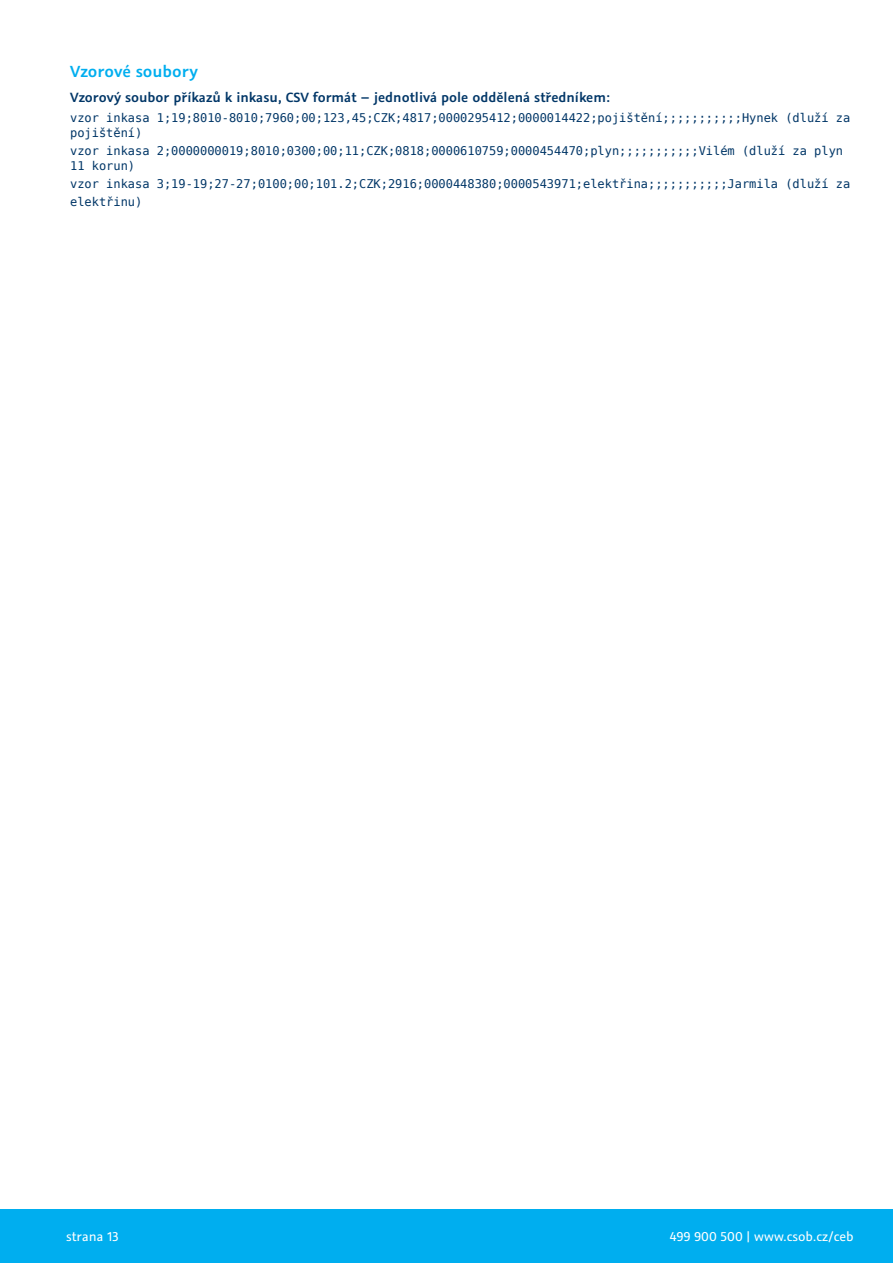
<style>
.page{position:relative;width:893px;height:1263px;background:#fff}
.page>*{position:absolute;margin:0;border:0;box-sizing:border-box;transform-origin:0 0}
.podnadpis_x_x_x{font:600 18px "Graublau Sans";color:#00aeef}
.normal_text{font:600 15px "Graublau Sans";color:#003667}
.t1{font:14.4px "Graublau Sans";color:#fff}
.normal_text-2{font:12px/14.4px "DejaVu Sans Mono";color:#003667}
</style>
<div class="page">
<div style="left:0;top:1209px;width:893px;height:54px;background:#00aeef"></div>
<p class="podnadpis_x_x_x" style="left:70px;top:60px;width:129px">Vzorové soubory</p>
<p class="normal_text" style="left:70px;top:87px;width:541px">Vzorový soubor příkazů k inkasu, CSV formát – jednotlivá pole oddělená středníkem:</p>
<p class="normal_text-2" style="left:70px;top:111px;width:782px">vzor inkasa 1;19;8010-8010;7960;00;123,45;CZK;4817;0000295412;0000014422;pojištění;;;;;;;;;;;Hynek (dluží za pojištění)</p>
<p class="normal_text-2" style="left:70px;top:144px;width:774px">vzor inkasa 2;0000000019;8010;0300;00;11;CZK;0818;0000610759;0000454470;plyn;;;;;;;;;;;Vilém (dluží za plyn<br>11 korun)</p>
<p class="normal_text-2" style="left:70px;top:175px;width:782px;line-height:18px">vzor inkasa 3;19-19;27-27;0100;00;101.2;CZK;2916;0000448380;0000543971;elektřina;;;;;;;;;;;Jarmila (dluží za elektřinu)</p>
<p class="t1" style="left:66px;top:1227px;width:54px">strana 13</p>
<p class="t1" style="left:670px;top:1227px;width:185px">499 900 500 | www.csob.cz/ceb</p>
</div>
